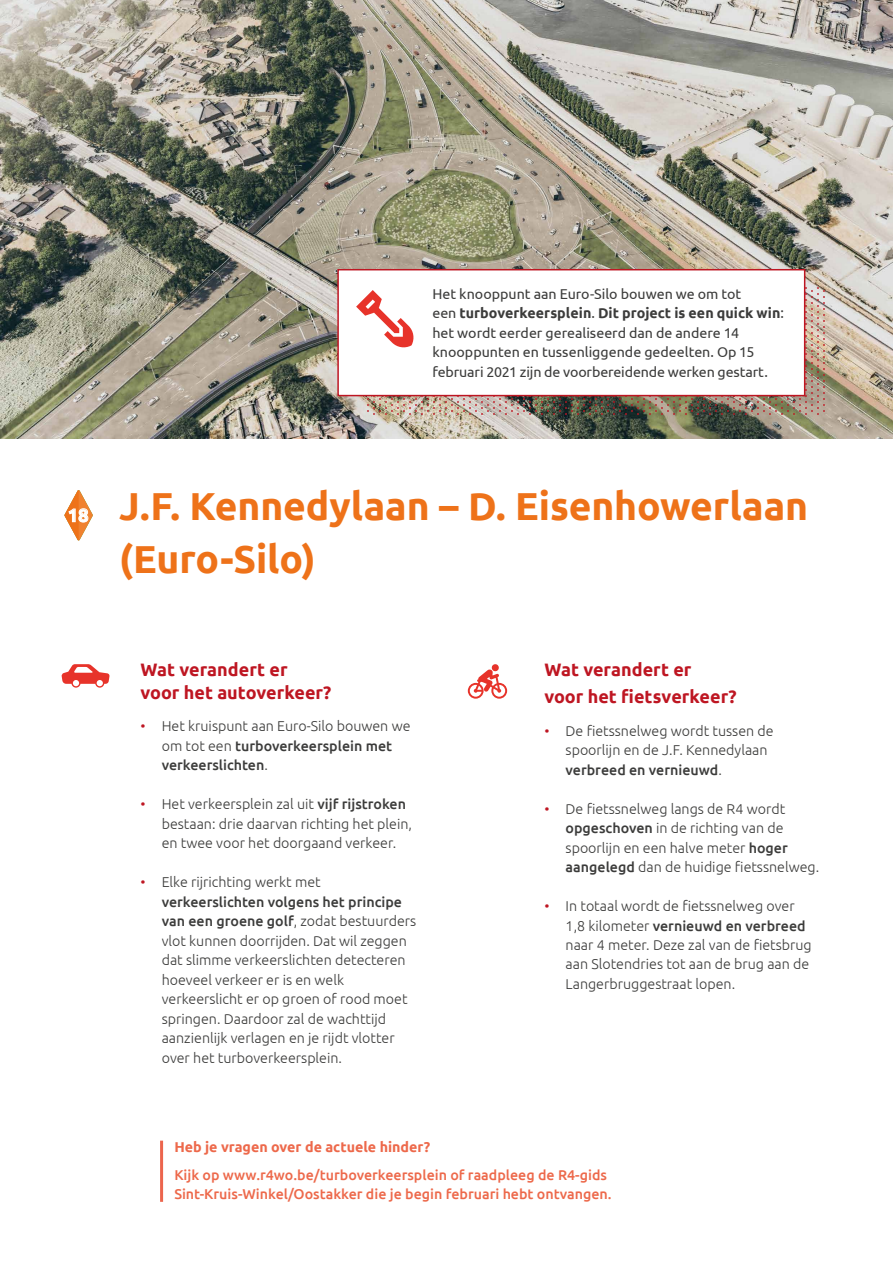
<style>
.page{position:relative;width:893px;height:1263px;background:#fff}
.page>*{position:absolute;margin:0;border:0;box-sizing:border-box;transform-origin:0 0}
.t1{font:700 39px/52.5px "Ubuntu";color:#ee7219}
.t2{font:700 18.3px "Ubuntu";color:#fff}
.t3{font:700 18px/22.5px "Ubuntu";color:#be1622}
.t4{font:300 14.25px/19.5px "Ubuntu";color:#3c3c3b}
.t5{font:14.25px/19.5px "Ubuntu";color:#3c3c3b}
.t6{font:500 14.25px/19.5px "Ubuntu";color:#ed694b}
.t7{font:700 14.25px "Ubuntu";color:#ed694b}
.s1{font-weight:700}
.s2{color:#be1622}
.s3{font-weight:500}
</style>
<div class="page">
<svg style="left:61px;top:664px;width:49px;height:24px"></svg>
<svg style="left:468px;top:664px;width:39px;height:35px"></svg>
<img style="left:0;top:0;width:893px;height:438px">
<img style="left:365px;top:287px;width:464px;height:128px">
<div style="left:338px;top:270px;width:467px;height:126px;background:#fff"></div>
<div style="left:337px;top:269px;width:468px;height:127px;border:2px solid #be1622"></div>
<svg style="left:356px;top:290px;width:58px;height:58px"></svg>
<hr style="left:160px;top:1140px;width:3px;height:62px;background:#ec654d">
<svg style="left:64px;top:490px;width:29px;height:51px"></svg>
<p class="t5" style="left:432px;top:283px;width:353px">Het knooppunt aan Euro-Silo bouwen we om tot<br>een <span class="s1">turboverkeersplein</span>. <span class="s1">Dit project is een quick win</span>: het wordt eerder gerealiseerd dan de andere 14 knooppunten en tussenliggende gedeelten. Op 15 februari 2021 zijn de voorbereidende werken gestart.</p>
<p class="t2" style="left:68px;top:504px;width:22px">18</p>
<h1 class="t1" style="left:119px;top:480px;width:690px">J.F. Kennedylaan – D. Eisenhowerlaan (Euro-Silo)</h1>
<p class="t3" style="left:140px;top:658px;width:192px">Wat verandert er<br>voor het autoverkeer?</p>
<p class="t4" style="left:162px;top:716px;width:250px;text-indent:-21px"><span class="s2">•</span> Het kruispunt aan Euro-Silo bouwen we om tot een <span class="s3">turboverkeersplein met verkeerslichten</span>.</p>
<p class="t4" style="left:162px;top:794px;width:252px;text-indent:-21px"><span class="s2">•</span> Het verkeersplein zal uit <span class="s3">vijf rijstroken </span>bestaan: drie daarvan richting het plein, en twee voor het doorgaand verkeer.</p>
<p class="t4" style="left:162px;top:872px;width:256px;text-indent:-21px"><span class="s2">•</span> Elke rijrichting werkt met <span class="s3">verkeerslichten volgens het principe van een groene golf</span>, zodat bestuurders vlot kunnen doorrijden. Dat wil zeggen dat slimme verkeerslichten detecteren hoeveel verkeer er is en welk verkeerslicht er op groen of rood moet springen. Daardoor zal de wachttijd aanzienlijk verlagen en je rijdt vlotter over het turboverkeersplein.</p>
<p class="t3" style="left:544px;top:656px;width:194px;line-height:26.7px">Wat verandert er<br>voor het fietsverkeer?</p>
<p class="t4" style="left:566px;top:720px;width:209px;text-indent:-21px"><span class="s2">•</span> De fietssnelweg wordt tussen de spoorlijn en de J.F. Kennedylaan <span class="s3">verbreed en vernieuwd</span>.</p>
<p class="t4" style="left:566px;top:798px;width:255px;text-indent:-21px"><span class="s2">•</span> De fietssnelweg langs de R4 wordt <span class="s3">opgeschoven</span> in de richting van de spoorlijn en een halve meter <span class="s3">hoger aangelegd</span> dan de huidige fietssnelweg.</p>
<p class="t4" style="left:566px;top:896px;width:248px;text-indent:-21px"><span class="s2">•</span> In totaal wordt de fietssnelweg over 1,8 kilometer <span class="s3">vernieuwd en verbreed </span>naar 4 meter. Deze zal van de fietsbrug aan Slotendries tot aan de brug aan de Langerbruggestraat lopen.</p>
<p class="t7" style="left:174px;top:1138px;width:257px">Heb je vragen over de actuele hinder?</p>
<p class="t6" style="left:174px;top:1164px;width:439px">Kijk op www.r4wo.be/turboverkeersplein of raadpleeg de R4-gids<br>Sint-Kruis-Winkel/Oostakker die je begin februari hebt ontvangen.</p>
</div>
